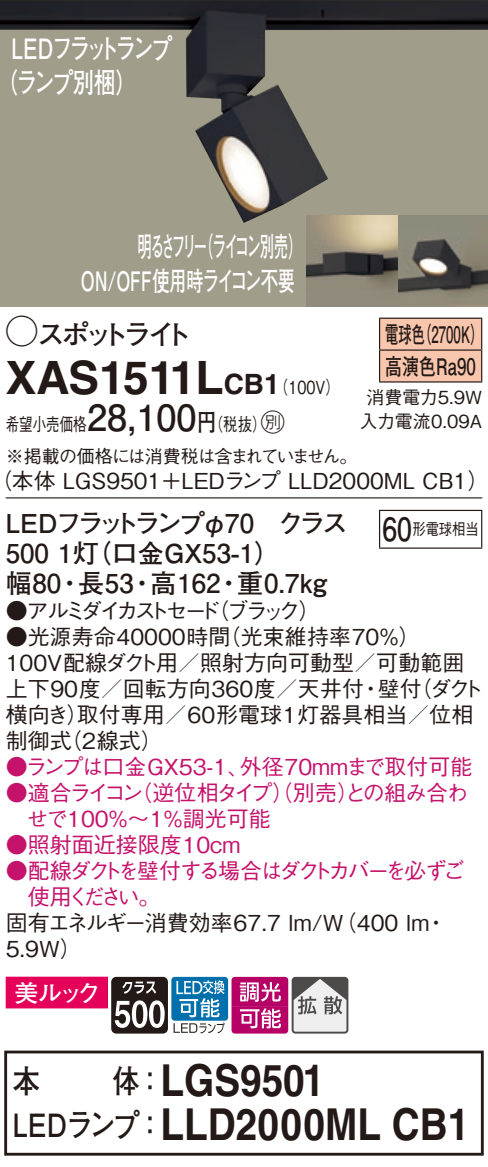
<style>
.page{position:relative;width:488px;height:1167px;background:#fff}
.page>*{position:absolute;margin:0;border:0;box-sizing:border-box;transform-origin:0 0}
.t1{font:700 46px "Helvetica LT Std";letter-spacing:-.015em;color:#231916}
.t2{font:700 44px "Helvetica LT Std";color:#231916;scale:.88 1}
.t3{font:700 36px "Futo Go B101 Pro";color:#231916}
.t4{font:700 32px "Futo Go B101 Pro";letter-spacing:-.02em;color:#231916;scale:.85 1}
.t5{font:700 32px "Futo Go B101 Pro";letter-spacing:-.02em;color:#231916;scale:.83 1}
.t6{font:700 28px/34px "Futo Go B101 Pro";letter-spacing:-.12em;color:#fff;scale:.75 1}
.t7{font:700 28px "Futo Go B101 Pro";letter-spacing:-.15em;color:#fff;scale:.5 1}
.t8{font:700 28px "Futo Go B101 Pro";letter-spacing:-.195em;color:#231916}
.t9{font:700 28px "Helvetica LT Std";color:#231916}
.t10{font:700 26.8px "Futo Go B101 Pro";letter-spacing:-.005em;color:#fff;scale:.64 1}
.t11{font:700 26px "Futo Go B101 Pro";color:#231916}
.t12{font:700 26px "Futo Go B101 Pro";letter-spacing:-.145em;color:#231916}
.t13{font:24px "Futo Go B101 Pro Bold 90 pv RKSJ H";color:#fff}
.t14{font:24px "Ford Classification 1";color:#231916}
.t15{font:700 22.8px/32px "Futo Go B101 Pro";color:#231916;scale:.58 1}
.t16{font:500 22px/26px "Gothic BBB Pro";color:#231916}
.t17{font:500 22px/26px "Gothic BBB Pro";letter-spacing:-.045em;color:#c5126b}
.t18{font:500 22px/26px "Gothic BBB Pro";letter-spacing:-.145em;color:#c5126b}
.t19{font:500 22px "Gothic BBB Pro";color:#c5126b}
.t20{font:500 22px/26px "Gothic BBB Pro";letter-spacing:-.14em;color:#231916}
.t21{font:500 22px/26px "Gothic BBB Pro";letter-spacing:-.02em;color:#c5126b}
.t22{font:500 18px/31.6px "Gothic BBB Pro";letter-spacing:-.04em;color:#231916;scale:.75 1}
.t23{font:500 18px/24px "Gothic BBB Pro";color:#231916;text-align:center}
.t24{font:500 18px "Gothic BBB Pro";color:#231916;scale:.8 1}
.t25{font:500 16px "Gothic BBB Pro";color:#231916;scale:.83 1}
.s1{font-family:"Ford Classification 1";font-weight:400;font-size:32px}
.s2{font-size:46px}
.s3{font-family:"Helvetica LT Std";font-weight:700;font-size:28px}
.s4{font-family:"Gothic BBB Pro";font-weight:500;font-size:18px}
.s5{font-family:"Futo Go B101 Pro";font-weight:700;font-size:24px}
</style>
<div class="page">
<div style="left:0;top:0;width:488px;height:306px;background:#a19d8b"></div>
<img style="left:0;top:0;width:488px;height:223px">
<img style="left:306px;top:215px;width:182px;height:91px">
<div style="left:380px;top:319px;width:101px;height:62px;background:#f8c6ad"></div>
<hr style="left:379px;top:317px;width:103px;height:2px;background:#231916">
<hr style="left:379px;top:319px;width:1px;height:30px;background:#231916">
<hr style="left:481px;top:319px;width:1px;height:30px;background:#231916">
<hr style="left:379px;top:349px;width:103px;height:2px;background:#231916">
<hr style="left:379px;top:351px;width:1px;height:30px;background:#231916">
<hr style="left:481px;top:351px;width:1px;height:30px;background:#231916">
<hr style="left:379px;top:381px;width:103px;height:2px;background:#231916">
<hr style="left:6px;top:497px;width:476px;height:1px;background:#231916">
<hr style="left:379px;top:511px;width:1px;height:36px;background:#231916">
<hr style="left:379px;top:510px;width:103px;height:1px;background:#231916">
<hr style="left:481px;top:511px;width:1px;height:36px;background:#231916">
<hr style="left:379px;top:547px;width:103px;height:2px;background:#231916">
<div style="left:171px;top:976px;width:57px;height:44px;background:#0070ac;border-radius:3px"></div>
<svg style="left:6px;top:976px;width:218px;height:57px"></svg>
<svg style="left:231px;top:976px;width:114px;height:57px"></svg>
<div style="left:291px;top:976px;width:57px;height:57px;border:2px solid #4d4a4a;border-radius:3px"></div>
<div style="left:4px;top:1050px;width:479px;height:105px;border:3px solid #231916"></div>
<p class="t6" style="left:-4px;top:27px;width:236px;text-indent:15px">LEDフラットランプ（ランプ別梱(</p>
<p class="t7" style="left:199px;top:224px;width:208px">（ライコン別売(</p>
<p class="t7" style="left:138px;top:224px;width:141px">明るさフリー</p>
<p class="t10" style="left:81px;top:260px;width:336px">ON/OFF使用時ライコン不要</p>
<p class="t8" style="left:6px;top:312px;width:188px"><span class="s1">A</span>スポットライト</p>
<p class="t15" style="left:418px;top:315px;width:115px">（2700 (K</p>
<p class="t15" style="left:385px;top:315px;width:158px">電球色<br>高演色Ra90</p>
<p class="t23" style="left:359px;top:383px;width:124px">消費電力5.9W入力電流0.09A</p>
<h1 class="t1" style="left:6px;top:349px;width:191px">XAS1511</h1>
<p class="t9" style="left:195px;top:367px;width:70px"><span class="s2">L</span>CB</p>
<p class="t24" style="left:264px;top:372px;width:96px">（<span class="s3">1</span> 100 (V</p>
<h3 class="t3" style="left:87px;top:389px;width:111px">28,100</h3>
<p class="t14" style="left:252px;top:410px;width:34px">C<span class="s4">）</span></p>
<p class="t24" style="left:197px;top:410px;width:70px">（<span class="s5">円</span>税抜</p>
<p class="t22" style="left:6px;top:406px;width:470px">希望小売価格<br>※掲載の価格には消費税は含まれていません。</p>
<p class="t16" style="left:-10px;top:465px;width:500px">（本体 LGS9501＋LEDランプ LLD2000ML CB1(</p>
<p class="t12" style="left:6px;top:502px;width:343px">LEDフラットランプφ70　クラス</p>
<p class="t11" style="left:6px;top:532px;width:276px">500 （灯1 口金GX53-1(</p>
<p class="t11" style="left:237px;top:562px;width:91px">重0.7kg</p>
<p class="t11" style="left:6px;top:562px;width:57px">幅80</p>
<p class="t11" style="left:150px;top:562px;width:72px">高162</p>
<p class="t11" style="left:78px;top:562px;width:57px">長53</p>
<p class="t11" style="left:57px;top:562px;width:27px">・</p>
<p class="t11" style="left:129px;top:562px;width:27px">・</p>
<p class="t11" style="left:216px;top:562px;width:27px">・</p>
<h3 class="t5" style="left:382px;top:504px;width:37px">60</h3>
<p class="t25" style="left:412px;top:516px;width:81px">形電球相当</p>
<p class="t16" style="left:207px;top:595px;width:114px">（ブラック(</p>
<p class="t20" style="left:219px;top:595px;width:203px;text-indent:-213px">●アルミダイカストセード<br>（光束維持率70％(</p>
<p class="t16" style="left:6px;top:621px;width:226px">●光源寿命40000時間</p>
<p class="t16" style="left:6px;top:647px;width:460px">100V配線ダクト用／照射方向可動型／可動範囲</p>
<p class="t16" style="left:410px;top:673px;width:75px">（ダクト</p>
<p class="t16" style="left:6px;top:673px;width:469px">上下90度／回転方向360度／天井付<br>横向き取付専用／60形電球1灯器具相当／位相</p>
<p class="t16" style="left:377px;top:673px;width:45px">壁付</p>
<p class="t16" style="left:360px;top:673px;width:23px">・</p>
<p class="t16" style="left:60px;top:699px;width:104px">）<br>（2線式(</p>
<p class="t16" style="left:6px;top:725px;width:67px">制御式</p>
<p class="t17" style="left:130px;top:751px;width:339px;text-indent:-125px">●ランプは口金GX53-1、<br>（逆位相タイプ）（別売との組み合わ</p>
<p class="t19" style="left:240px;top:749px;width:234px">外径70mmまで取付可能</p>
<p class="t17" style="left:337px;top:777px;width:23px">）</p>
<p class="t21" style="left:27px;top:777px;width:246px;text-indent:-21px">●適合ライコン<br>せで100％〜1％調光可能</p>
<p class="t19" style="left:6px;top:827px;width:236px">●照射面近接限度10cm</p>
<p class="t18" style="left:28px;top:855px;width:439px;text-indent:-22px">●配線ダクトを壁付する場合はダクトカバーを必ずご使用ください。</p>
<p class="t16" style="left:425px;top:907px;width:23px">・</p>
<p class="t16" style="left:6px;top:907px;width:425px">固有エネルギー消費効率67.7 lm （W/ 400 lm<br>5.9W(</p>
<p class="t13" style="left:14px;top:973px;width:88px">美ルック</p>
<h3 class="t4" style="left:13px;top:1055px;width:34px">本</h3>
<h3 class="t4" style="left:113px;top:1055px;width:62px">体：</h3>
<h2 class="t2" style="left:160px;top:1053px;width:187px">LGS9501</h2>
<h3 class="t4" style="left:13px;top:1099px;width:179px">LEDランプ：</h3>
<h2 class="t2" style="left:160px;top:1097px;width:352px">LLD2000ML CB1</h2>
</div>
